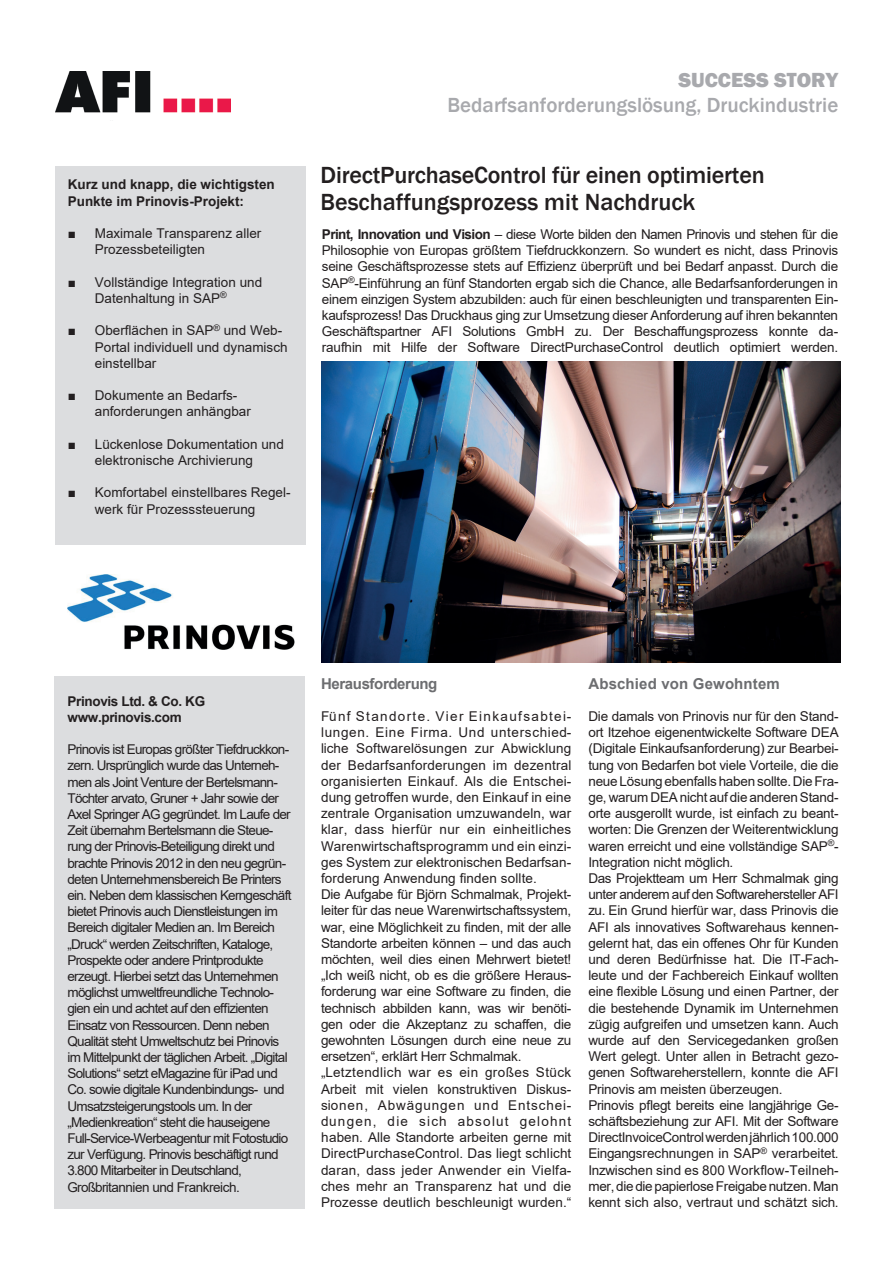
<style>
.page{position:relative;width:893px;height:1263px;background:#fff}
.page>*{position:absolute;margin:0;border:0;box-sizing:border-box;transform-origin:0 0}
.t1{font:500 24px/27px "Franklin Gothic";letter-spacing:-.01em;color:#231f20}
.t2{font:500 21px "Franklin Gothic";color:#a8a9ad}
.t3{font:800 21px "Franklin Gothic";color:#a8a9ad}
.t4{font:700 15px "Arial";letter-spacing:.01em;color:#6c6d70}
.t5{font:700 15px "Arial";letter-spacing:-.025em;color:#6c6d70}
.t6{font:13.5px/16.2px "Arial";letter-spacing:-.015em;color:#231f20}
.t7{font:13.5px/16.2px "Arial";letter-spacing:.01em;color:#231f20}
.t8{font:13.5px/16.2px "Arial";letter-spacing:-.055em;color:#231f20}
.t9{font:700 13.5px/16.2px "Arial";color:#231f20}
.t10{font:700 13.5px/16.2px "Arial";letter-spacing:-.025em;color:#231f20}
.s1{font-weight:700}
</style>
<div class="page">
<img style="left:56px;top:72px;width:174px;height:41px">
<div style="left:55px;top:676px;width:250px;height:533px;background:#dcdddf"></div>
<div style="left:55px;top:167px;width:250px;height:378px;background:#dcdddf"></div>
<img style="left:67px;top:574px;width:227px;height:75px">
<img style="left:322px;top:362px;width:518px;height:301px">
<p class="t9" style="left:68px;top:177px;width:209px">Kurz und knapp, die wichtigsten<br>Punkte im Prinovis-Projekt:</p>
<p class="t6" style="left:95px;top:225px;width:168px;text-indent:-27px">■ Maximale Transparenz aller<br>Prozessbeteiligten</p>
<p class="t6" style="left:95px;top:274px;width:169px;text-indent:-27px">■ Vollständige Integration und<br>Datenhaltung in SAP<sup>®</sup></p>
<p class="t6" style="left:95px;top:322px;width:194px;text-indent:-27px">■ Oberflächen in SAP<sup>®</sup> und Web-<br>Portal individuell und dynamisch einstellbar</p>
<p class="t6" style="left:95px;top:387px;width:158px;text-indent:-27px">■ Dokumente an Bedarfs&shy;anforderungen anhängbar</p>
<p class="t6" style="left:68px;top:436px;width:218px;text-align:center">■ Lückenlose Dokumentation und elektronische Archivierung</p>
<p class="t6" style="left:95px;top:484px;width:197px;text-indent:-27px">■ Komfortabel einstellbares Regel&shy;werk für Prozesssteuerung</p>
<h2 class="t3" style="left:678px;top:66px;width:161px">SUCCESS STORY</h2>
<h2 class="t2" style="left:448px;top:92px;width:392px">Bedarfsanforderungslösung, Druckindustrie</h2>
<h1 class="t1" style="left:321px;top:161px;width:446px">DirectPurchaseControl für einen optimierten<br>Beschaffungsprozess mit Nachdruck</h1>
<p class="t6" style="left:322px;top:226px;width:518px;text-align:justify"><span class="s1">Print, Innovation und Vision</span> – diese Worte bilden den Namen Prinovis und stehen für die Philosophie von Europas größtem Tiefdruckkonzern. So wundert es nicht, dass Prinovis seine Geschäftsprozesse stets auf Effizienz überprüft und bei Bedarf anpasst. Durch die SAP<sup>®</sup>-Einführung an fünf Standorten ergab sich die Chance, alle Bedarfsanforderungen in einem einzigen System abzubilden: auch für einen beschleunigten und transparenten Ein&shy;kaufsprozess! Das Druckhaus ging zur Umsetzung dieser Anforderung auf ihren bekannten Geschäftspartner AFI Solutions GmbH zu. Der Beschaffungsprozess konnte da&shy;raufhin mit Hilfe der Software DirectPurchaseControl deutlich optimiert werden.</p>
<p class="t10" style="left:68px;top:693px;width:139px">Prinovis Ltd. &amp; Co. KG www.prinovis.com</p>
<p class="t8" style="left:68px;top:741px;width:225px">Prinovis ist Europas größter Tiefdruckkon&shy;zern. Ursprünglich wurde das Unterneh&shy;men als Joint Venture der Bertelsmann-Töchter arvato, Gruner + Jahr sowie der Axel Springer AG gegründet. Im Laufe der Zeit übernahm Bertelsmann die Steue&shy;rung der Prinovis-Beteiligung direkt und brachte Prinovis 2012 in den neu gegrün&shy;deten Unternehmensbereich Be Printers ein. Neben dem klassischen Kerngeschäft bietet Prinovis auch Dienstleistungen im Bereich digitaler Medien an. Im Bereich „Druck“ werden Zeitschriften, Kataloge, Prospekte oder andere Printprodukte erzeugt. Hierbei setzt das Unternehmen möglichst umweltfreundliche Technolo&shy;gien ein und achtet auf den effizienten Einsatz von Ressourcen. Denn neben Qualität steht Umweltschutz bei Prinovis im Mittelpunkt der täglichen Arbeit. „Digital Solutions“ setzt eMagazine für iPad und Co. sowie digitale Kundenbindungs- und Umsatzsteigerungstools um. In der „Medienkreation“ steht die hauseigene Full-Service-Werbeagentur mit Fotostudio zur Verfügung. Prinovis beschäftigt rund 3.800 Mitarbeiter in Deutschland, Großbritannien und Frankreich.</p>
<p class="t5" style="left:321px;top:673px;width:118px">Herausforderung</p>
<p class="t7" style="left:321px;top:708px;width:252px">Fünf Standorte. Vier Einkaufsabtei&shy;lungen. Eine Firma. Und unterschied&shy;liche Softwarelösungen zur Abwicklung der Bedarfsanforderungen im dezentral organisierten Einkauf. Als die Entschei&shy;dung getroffen wurde, den Einkauf in eine zentrale Organisation umzuwandeln, war klar, dass hierfür nur ein einheitliches Warenwirtschaftsprogramm und ein einzi&shy;ges System zur elektronischen Bedarfsan&shy;forderung Anwendung finden sollte.<br>Die Aufgabe für Björn Schmalmak, Projekt&shy;leiter für das neue Warenwirtschaftssystem, war, eine Möglichkeit zu finden, mit der alle Standorte arbeiten können – und das auch möchten, weil dies einen Mehrwert bietet! „Ich weiß nicht, ob es die größere Heraus&shy;forderung war eine Software zu finden, die technisch abbilden kann, was wir benöti&shy;gen oder die Akzeptanz zu schaffen, die gewohnten Lösungen durch eine neue zu ersetzen“, erklärt Herr Schmalmak. „Letztendlich war es ein großes Stück Arbeit mit vielen konstruktiven Diskus&shy;sionen, Abwägungen und Entschei&shy;dungen, die sich absolut gelohnt haben. Alle Standorte arbeiten gerne mit DirectPurchaseControl. Das liegt schlicht daran, dass jeder Anwender ein Vielfa&shy;ches mehr an Transparenz hat und die Prozesse deutlich beschleunigt wurden.“</p>
<p class="t4" style="left:588px;top:673px;width:193px">Abschied von Gewohntem</p>
<p class="t6" style="left:588px;top:708px;width:252px">Die damals von Prinovis nur für den Stand&shy;ort Itzehoe eigenentwickelte Software DEA (Digitale Einkaufsanforderung) zur Bearbei&shy;tung von Bedarfen bot viele Vorteile, die die neue Lösung ebenfalls haben sollte. Die Fra&shy;ge, warum DEA nicht auf die anderen Stand&shy;orte ausgerollt wurde, ist einfach zu beant&shy;worten: Die Grenzen der Weiterentwicklung waren erreicht und eine vollständige SAP<sup>®</sup>- Integration nicht möglich.<br>Das Projektteam um Herr Schmalmak ging unter anderem auf den Softwarehersteller AFI zu. Ein Grund hierfür war, dass Prinovis die AFI als innovatives Softwarehaus kennen&shy;gelernt hat, das ein offenes Ohr für Kunden und deren Bedürfnisse hat. Die IT-Fach&shy;leute und der Fachbereich Einkauf wollten eine flexible Lösung und einen Partner, der die bestehende Dynamik im Unternehmen zügig aufgreifen und umsetzen kann. Auch wurde auf den Servicegedanken großen Wert gelegt. Unter allen in Betracht gezo&shy;genen Softwareherstellern, konnte die AFI Prinovis am meisten überzeugen.<br>Prinovis pflegt bereits eine langjährige Ge&shy;schäftsbeziehung zur AFI. Mit der Software DirectInvoiceControl werden jährlich 100.000<br>Eingangsrechnungen in SAP<sup>®</sup> verarbeitet.<br>Inzwischen sind es 800 Workflow-Teilneh&shy;mer, die die papierlose Freigabe nutzen. Man kennt sich also, vertraut und schätzt sich.</p>
</div>
